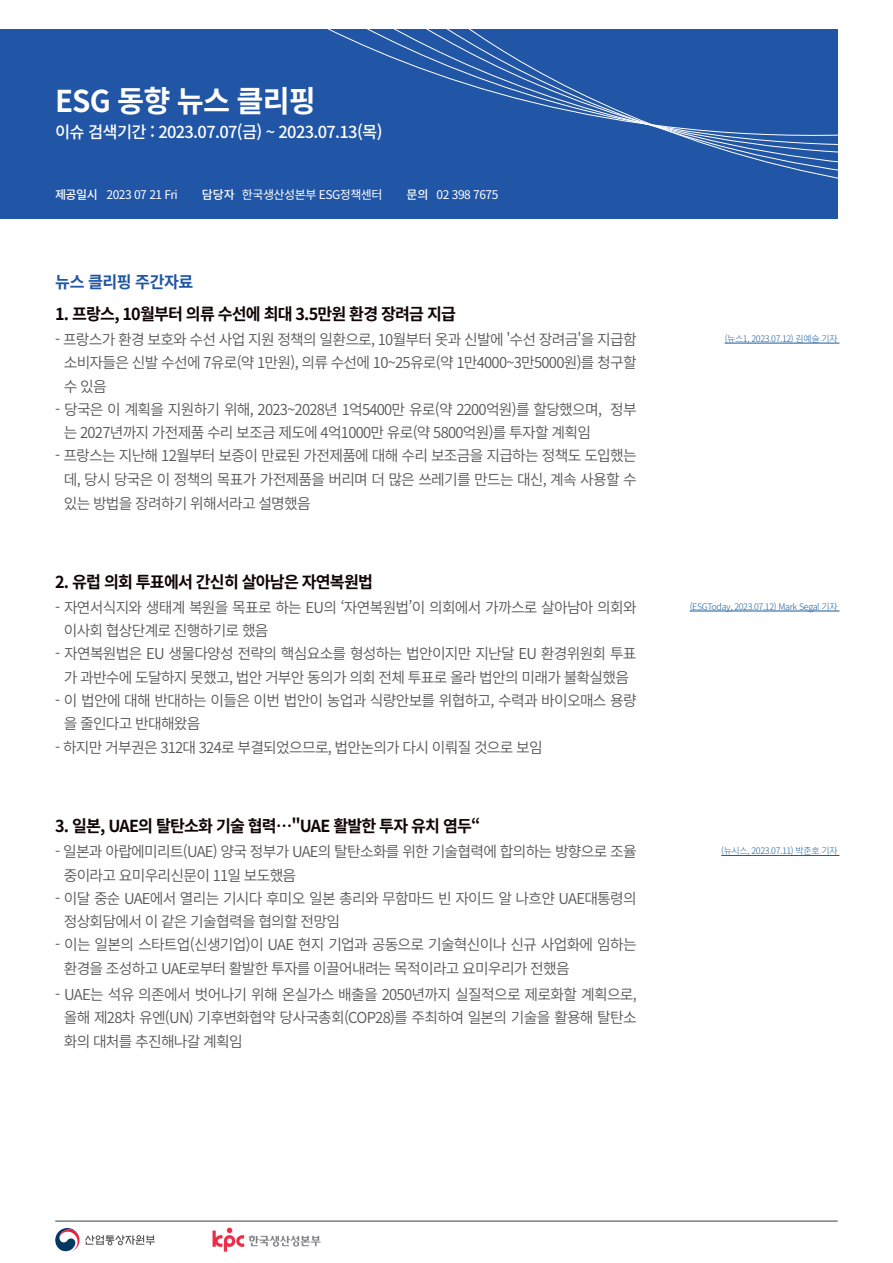
<style>
.page{position:relative;width:893px;height:1263px;background:#fff}
.page>*{position:absolute;margin:0;border:0;box-sizing:border-box;transform-origin:0 0}
.t1{font:700 30px "Source Han Sans K";letter-spacing:-.03em;color:#fff}
.t2{font:700 16.5px "Source Han Sans K";letter-spacing:-.05em;color:#110405}
.t3{font:500 16.5px "Source Han Sans K";letter-spacing:-.04em;color:#fff}
.t4{font:700 16.5px "Source Han Sans K";letter-spacing:-.03em;color:#2155a5}
.t5{font:15px/23.2px "Source Han Sans K";letter-spacing:-.05em;color:#575757}
.t6{font:12px "Source Han Sans K";letter-spacing:-.04em;color:#fff}
.t7{font:500 12px "Source Han Sans K";letter-spacing:-.025em;color:#fff}
.t8{font:300 9px "Source Han Sans K";letter-spacing:-.04em;color:#175d9e}
</style>
<div class="page">
<div style="left:0;top:29px;width:838px;height:189px;background:#2155a5"></div>
<svg style="left:408px;top:29px;width:430px;height:190px"></svg>
<hr style="left:55px;top:1221px;width:783px;height:1px;background:#030505">
<img style="left:212px;top:1227px;width:109px;height:25px">
<svg style="left:55px;top:1228px;width:24px;height:23px"></svg>
<svg style="left:85px;top:1235px;width:70px;height:10px"></svg>
<hr style="left:725px;top:343px;width:114px;height:1px;background:#175d9e">
<hr style="left:690px;top:611px;width:149px;height:1px;background:#175d9e">
<hr style="left:721px;top:855px;width:118px;height:1px;background:#175d9e">
<p class="t1" style="left:55px;top:84px;width:262px">ESG 동향 뉴스 클리핑</p>
<p class="t3" style="left:55px;top:123px;width:329px">이슈 검색기간 : 2023.07.07(금) ~ 2023.07.13(목)</p>
<p class="t7" style="left:55px;top:188px;width:44px">제공일시</p>
<p class="t6" style="left:106px;top:188px;width:73px">2023 07 21 Fri</p>
<p class="t7" style="left:202px;top:188px;width:34px">담당자</p>
<p class="t6" style="left:242px;top:188px;width:142px">한국생산성본부 ESG정책센터</p>
<p class="t7" style="left:407px;top:188px;width:24px">문의</p>
<p class="t6" style="left:437px;top:188px;width:63px">02 398 7675</p>
<p class="t4" style="left:55px;top:272px;width:140px">뉴스 클리핑 주간자료</p>
<p class="t2" style="left:55px;top:305px;width:402px">1. 프랑스, 10월부터 의류 수선에 최대 3.5만원 환경 장려금 지급</p>
<p class="t5" style="left:64px;top:328px;width:574px;text-align:justify;text-indent:-9px">- 프랑스가 환경 보호와 수선 사업 지원 정책의 일환으로, 10월부터 옷과 신발에 '수선 장려금'을 지급함 소비자들은 신발 수선에 7유로(약 1만원), 의류 수선에 10~25유로(약 1만4000~3만5000원)를 청구할 수 있음</p>
<p class="t5" style="left:64px;top:398px;width:574px;text-indent:-9px">- 당국은 이 계획을 지원하기 위해, 2023~2028년 1억5400만 유로(약 2200억원)를 할당했으며, 정부 는 2027년까지 가전제품 수리 보조금 제도에 4억1000만 유로(약 5800억원)를 투자할 계획임</p>
<p class="t5" style="left:64px;top:444px;width:574px;line-height:23.7px;text-align:justify;text-indent:-9px">- 프랑스는 지난해 12월부터 보증이 만료된 가전제품에 대해 수리 보조금을 지급하는 정책도 도입했는 데, 당시 당국은 이 정책의 목표가 가전제품을 버리며 더 많은 쓰레기를 만드는 대신, 계속 사용할 수 있는 방법을 장려하기 위해서라고 설명했음</p>
<p class="t2" style="left:55px;top:572px;width:319px">2. 유럽 의회 투표에서 간신히 살아남은 자연복원법</p>
<p class="t5" style="left:64px;top:596px;width:574px;text-indent:-9px">- 자연서식지와 생태계 복원을 목표로 하는 EU의 ‘자연복원법’이 의회에서 가까스로 살아남아 의회와 이사회 협상단계로 진행하기로 했음</p>
<p class="t5" style="left:55px;top:642px;width:583px;text-align:center">- 자연복원법은 EU 생물다양성 전략의 핵심요소를 형성하는 법안이지만 지난달 EU 환경위원회 투표 가 과반수에 도달하지 못했고, 법안 거부안 동의가 의회 전체 투표로 올라 법안의 미래가 불확실했음</p>
<p class="t5" style="left:64px;top:689px;width:574px;text-indent:-9px">- 이 법안에 대해 반대하는 이들은 이번 법안이 농업과 식량안보를 위협하고, 수력과 바이오매스 용량 을 줄인다고 반대해왔음</p>
<p class="t5" style="left:55px;top:736px;width:489px">- 하지만 거부권은 312대 324로 부결되었으므로, 법안논의가 다시 이뤄질 것으로 보임</p>
<p class="t2" style="left:55px;top:817px;width:427px">3. 일본, UAE의 탈탄소화 기술 협력…"UAE 활발한 투자 유치 염두“</p>
<p class="t5" style="left:64px;top:840px;width:574px;text-indent:-9px">- 일본과 아랍에미리트(UAE) 양국 정부가 UAE의 탈탄소화를 위한 기술협력에 합의하는 방향으로 조율 중이라고 요미우리신문이 11일 보도했음</p>
<p class="t5" style="left:64px;top:887px;width:574px;text-indent:-9px">- 이달 중순 UAE에서 열리는 기시다 후미오 일본 총리와 무함마드 빈 자이드 알 나흐얀 UAE대통령의 정상회담에서 이 같은 기술협력을 협의할 전망임</p>
<p class="t5" style="left:64px;top:933px;width:574px;line-height:24px;text-indent:-9px">- 이는 일본의 스타트업(신생기업)이 UAE 현지 기업과 공동으로 기술혁신이나 신규 사업화에 임하는 환경을 조성하고 UAE로부터 활발한 투자를 이끌어내려는 목적이라고 요미우리가 전했음</p>
<p class="t5" style="left:64px;top:983px;width:575px;line-height:23.7px;text-align:justify;text-indent:-9px">- UAE는 석유 의존에서 벗어나기 위해 온실가스 배출을 2050년까지 실질적으로 제로화할 계획으로, 올해 제28차 유엔(UN) 기후변화협약 당사국총회(COP28)를 주최하여 일본의 기술을 활용해 탈탄소 화의 대처를 추진해나갈 계획임</p>
<p class="t8" style="left:725px;top:333px;width:115px">(뉴스1, 2023.07.12) 김예슬 기자</p>
<p class="t8" style="left:690px;top:601px;width:149px">(ESGToday, 2023.07.12) Mark Segal 기자</p>
<p class="t8" style="left:721px;top:846px;width:118px">(뉴시스, 2023.07.11) 박준호 기자</p>
</div>
